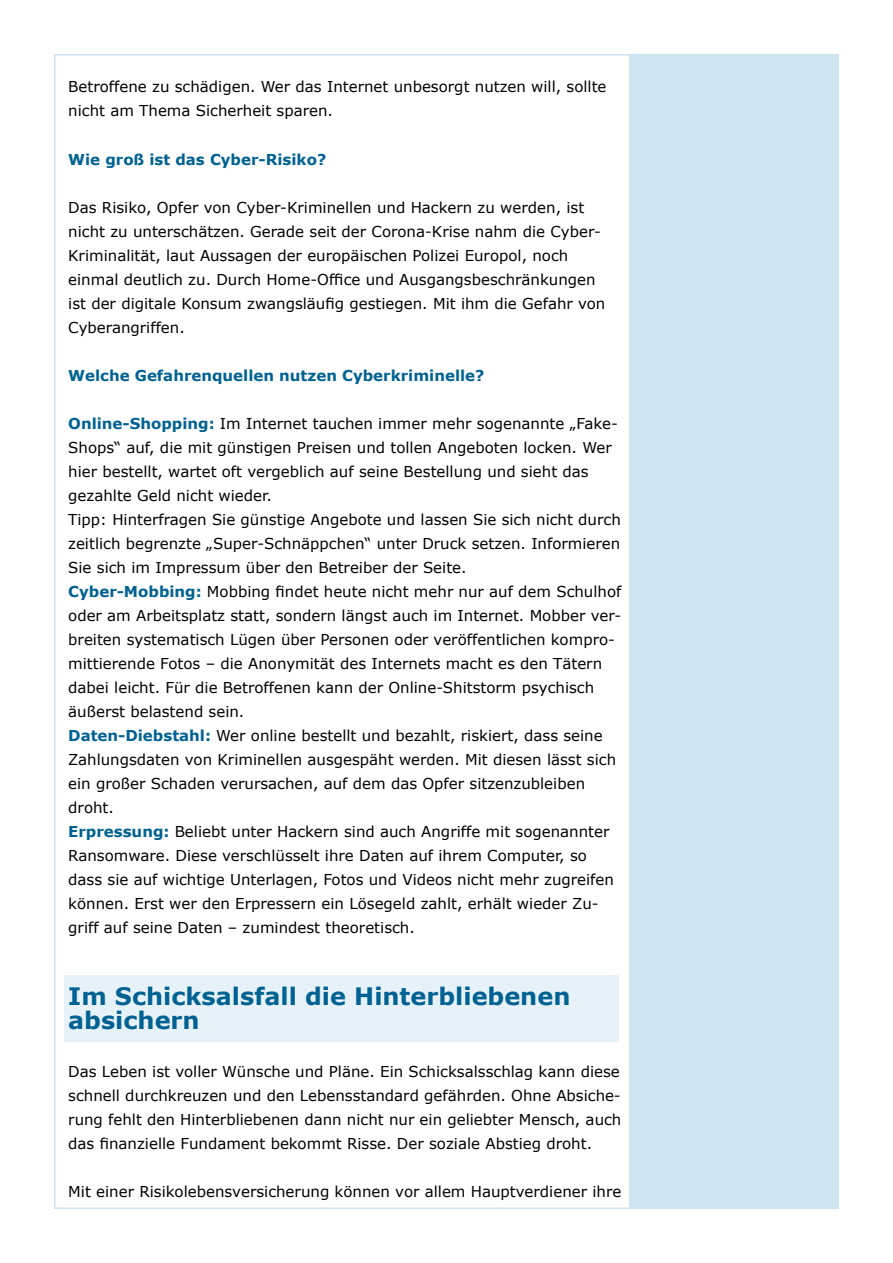
<style>
.page{position:relative;width:893px;height:1263px;background:#fff}
.page>*{position:absolute;margin:0;border:0;box-sizing:border-box;transform-origin:0 0}
.t1{font:700 24px/24px "Verdana";color:#006292}
.t2{font:15px/24px "Verdana";color:#000}
.t3{font:700 15px "Verdana";color:#006292}
.s1{font-weight:700;color:#006292}
</style>
<div class="page">
<div style="left:64px;top:975px;width:555px;height:67px;background:#e7f1f8"></div>
<div style="left:629px;top:54px;width:210px;height:1155px;background:#cfe4f1"></div>
<p class="t2" style="left:68px;top:75px;width:540px">Betroffene zu schädigen. Wer das Internet unbesorgt nutzen will, sollte nicht am Thema Sicherheit sparen.</p>
<p class="t3" style="left:68px;top:148px;width:259px">Wie groß ist das Cyber-Risiko?</p>
<p class="t2" style="left:68px;top:195px;width:539px">Das Risiko, Opfer von Cyber-Kriminellen und Hackern zu werden, ist nicht zu unterschätzen. Gerade seit der Corona-Krise nahm die Cyber-Kriminalität, laut Aussagen der europäischen Polizei Europol, noch einmal deutlich zu. Durch Home-Office und Ausgangsbeschränkungen ist der digitale Konsum zwangsläufig gestiegen. Mit ihm die Gefahr von Cyberangriffen.</p>
<p class="t3" style="left:68px;top:364px;width:418px">Welche Gefahrenquellen nutzen Cyberkriminelle?</p>
<p class="t2" style="left:68px;top:411px;width:555px"><span class="s1">Online-Shopping:</span> Im Internet tauchen immer mehr sogenannte „Fake-Shops“ auf, die mit günstigen Preisen und tollen Angeboten locken. Wer hier bestellt, wartet oft vergeblich auf seine Bestellung und sieht das gezahlte Geld nicht wieder.<br>Tipp: Hinterfragen Sie günstige Angebote und lassen Sie sich nicht durch zeitlich begrenzte „Super-Schnäppchen“ unter Druck setzen. Informieren Sie sich im Impressum über den Betreiber der Seite.<br><span class="s1">Cyber-Mobbing:</span> Mobbing findet heute nicht mehr nur auf dem Schulhof oder am Arbeitsplatz statt, sondern längst auch im Internet. Mobber ver&shy;breiten systematisch Lügen über Personen oder veröffentlichen kompro&shy;mittierende Fotos – die Anonymität des Internets macht es den Tätern dabei leicht. Für die Betroffenen kann der Online-Shitstorm psychisch äußerst belastend sein.<br><span class="s1">Daten-Diebstahl:</span> Wer online bestellt und bezahlt, riskiert, dass seine Zahlungsdaten von Kriminellen ausgespäht werden. Mit diesen lässt sich ein großer Schaden verursachen, auf dem das Opfer sitzenzubleiben droht.<br><span class="s1">Erpressung:</span> Beliebt unter Hackern sind auch Angriffe mit sogenannter Ransomware. Diese verschlüsselt ihre Daten auf ihrem Computer, so dass sie auf wichtige Unterlagen, Fotos und Videos nicht mehr zugreifen können. Erst wer den Erpressern ein Lösegeld zahlt, erhält wieder Zu&shy;griff auf seine Daten – zumindest theoretisch.</p>
<h1 class="t1" style="left:68px;top:983px;width:504px">Im Schicksalsfall die Hinterbliebenen absichern</h1>
<p class="t2" style="left:68px;top:1059px;width:555px;text-align:justify">Das Leben ist voller Wünsche und Pläne. Ein Schicksalsschlag kann diese schnell durchkreuzen und den Lebensstandard gefährden. Ohne Absiche&shy;rung fehlt den Hinterbliebenen dann nicht nur ein geliebter Mensch, auch das finanzielle Fundament bekommt Risse. Der soziale Abstieg droht.</p>
<p class="t2" style="left:68px;top:1179px;width:555px">Mit einer Risikolebensversicherung können vor allem Hauptverdiener ihre</p>
</div>
